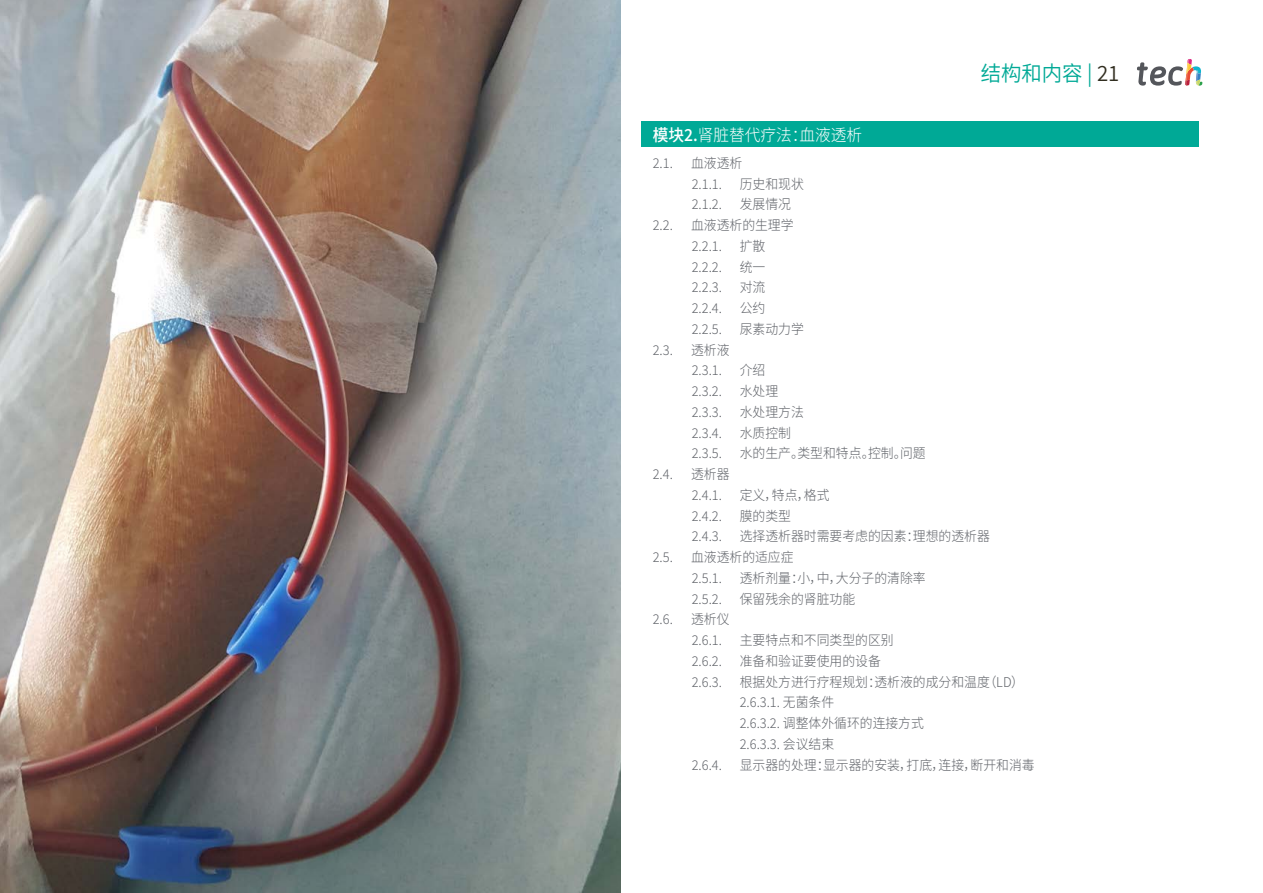
<style>
.page{position:relative;width:1263px;height:893px;background:#fff}
.page>*{position:absolute;margin:0;border:0;box-sizing:border-box;transform-origin:0 0}
.t1{font:21px "Source Han Sans CN";color:#00a996}
.t2{font:300 16.5px "Source Han Sans CN";color:#fff;scale:.95 1}
.t3{font:300 13.5px/20.7px "Source Han Sans CN";color:#61646a;scale:.95 1}
.s1{font-weight:500}
.s2{color:#312e20}
</style>
<div class="page">
<div style="left:642px;top:121px;width:557px;height:26px;background:#00a996"></div>
<img style="left:0;top:0;width:621px;height:893px">
<svg style="left:1137px;top:59px;width:65px;height:27px"></svg>
<p class="t2" style="left:653px;top:125px;width:222px"><span class="s1">模块2.</span>肾脏替代疗法：血液透析</p>
<p class="t3" style="left:653px;top:153px;width:23px">2.1.</p>
<p class="t3" style="left:691px;top:153px;width:56px">血液透析<br>2.1.1.</p>
<p class="t3" style="left:740px;top:174px;width:69px">历史和现状</p>
<p class="t3" style="left:692px;top:194px;width:33px">2.1.2.</p>
<p class="t3" style="left:740px;top:194px;width:55px">发展情况</p>
<p class="t3" style="left:653px;top:215px;width:23px">2.2.</p>
<p class="t3" style="left:691px;top:215px;width:110px">血液透析的生理学<br>2.2.1.</p>
<p class="t3" style="left:740px;top:236px;width:29px">扩散</p>
<p class="t3" style="left:692px;top:257px;width:33px">2.2.2.</p>
<p class="t3" style="left:740px;top:257px;width:29px">统一</p>
<p class="t3" style="left:692px;top:277px;width:33px">2.2.3.</p>
<p class="t3" style="left:740px;top:277px;width:29px">对流</p>
<p class="t3" style="left:692px;top:298px;width:33px">2.2.4.</p>
<p class="t3" style="left:740px;top:298px;width:29px">公约</p>
<p class="t3" style="left:692px;top:319px;width:33px">2.2.5.</p>
<p class="t3" style="left:740px;top:319px;width:69px">尿素动力学</p>
<p class="t3" style="left:653px;top:340px;width:23px">2.3.</p>
<p class="t3" style="left:691px;top:340px;width:42px">透析液<br>2.3.1.</p>
<p class="t3" style="left:740px;top:360px;width:29px">介绍</p>
<p class="t3" style="left:692px;top:381px;width:33px">2.3.2.</p>
<p class="t3" style="left:740px;top:381px;width:42px">水处理</p>
<p class="t3" style="left:692px;top:402px;width:33px">2.3.3.</p>
<p class="t3" style="left:740px;top:402px;width:69px">水处理方法</p>
<p class="t3" style="left:692px;top:423px;width:33px">2.3.4.</p>
<p class="t3" style="left:740px;top:423px;width:55px">水质控制</p>
<p class="t3" style="left:692px;top:443px;width:33px">2.3.5.</p>
<p class="t3" style="left:740px;top:443px;width:197px">水的生产。类型和特点。控制。问题</p>
<p class="t3" style="left:653px;top:464px;width:23px">2.4.</p>
<p class="t3" style="left:691px;top:464px;width:42px">透析器<br>2.4.1.</p>
<p class="t3" style="left:740px;top:485px;width:96px">定义，特点，格式</p>
<h1 class="t1" style="left:981px;top:61px;width:140px">结构和内容 | <span class="s2">21</span></h1>
<p class="t3" style="left:692px;top:506px;width:33px">2.4.2.</p>
<p class="t3" style="left:740px;top:506px;width:55px">膜的类型</p>
<p class="t3" style="left:692px;top:526px;width:33px">2.4.3.</p>
<p class="t3" style="left:740px;top:526px;width:265px">选择透析器时需要考虑的因素：理想的透析器</p>
<p class="t3" style="left:653px;top:547px;width:23px">2.5.</p>
<p class="t3" style="left:691px;top:547px;width:110px">血液透析的适应症<br>2.5.1.</p>
<p class="t3" style="left:740px;top:568px;width:197px">透析剂量：小，中，大分子的清除率</p>
<p class="t3" style="left:692px;top:589px;width:33px">2.5.2.</p>
<p class="t3" style="left:740px;top:589px;width:123px">保留残余的肾脏功能</p>
<p class="t3" style="left:653px;top:609px;width:23px">2.6.</p>
<p class="t3" style="left:691px;top:609px;width:42px">透析仪<br>2.6.1.</p>
<p class="t3" style="left:740px;top:630px;width:164px">主要特点和不同类型的区别</p>
<p class="t3" style="left:692px;top:651px;width:33px">2.6.2.</p>
<p class="t3" style="left:740px;top:651px;width:150px">准备和验证要使用的设备</p>
<p class="t3" style="left:692px;top:672px;width:33px">2.6.3.</p>
<p class="t3" style="left:740px;top:672px;width:301px">根据处方进行疗程规划：透析液的成分和温度（LD）<br>2.6.3.1. 无菌条件<br>2.6.3.2. 调整体外循环的连接方式<br>2.6.3.3. 会议结束</p>
<p class="t3" style="left:692px;top:755px;width:33px">2.6.4.</p>
<p class="t3" style="left:740px;top:755px;width:312px">显示器的处理：显示器的安装，打底，连接，断开和消毒</p>
</div>
